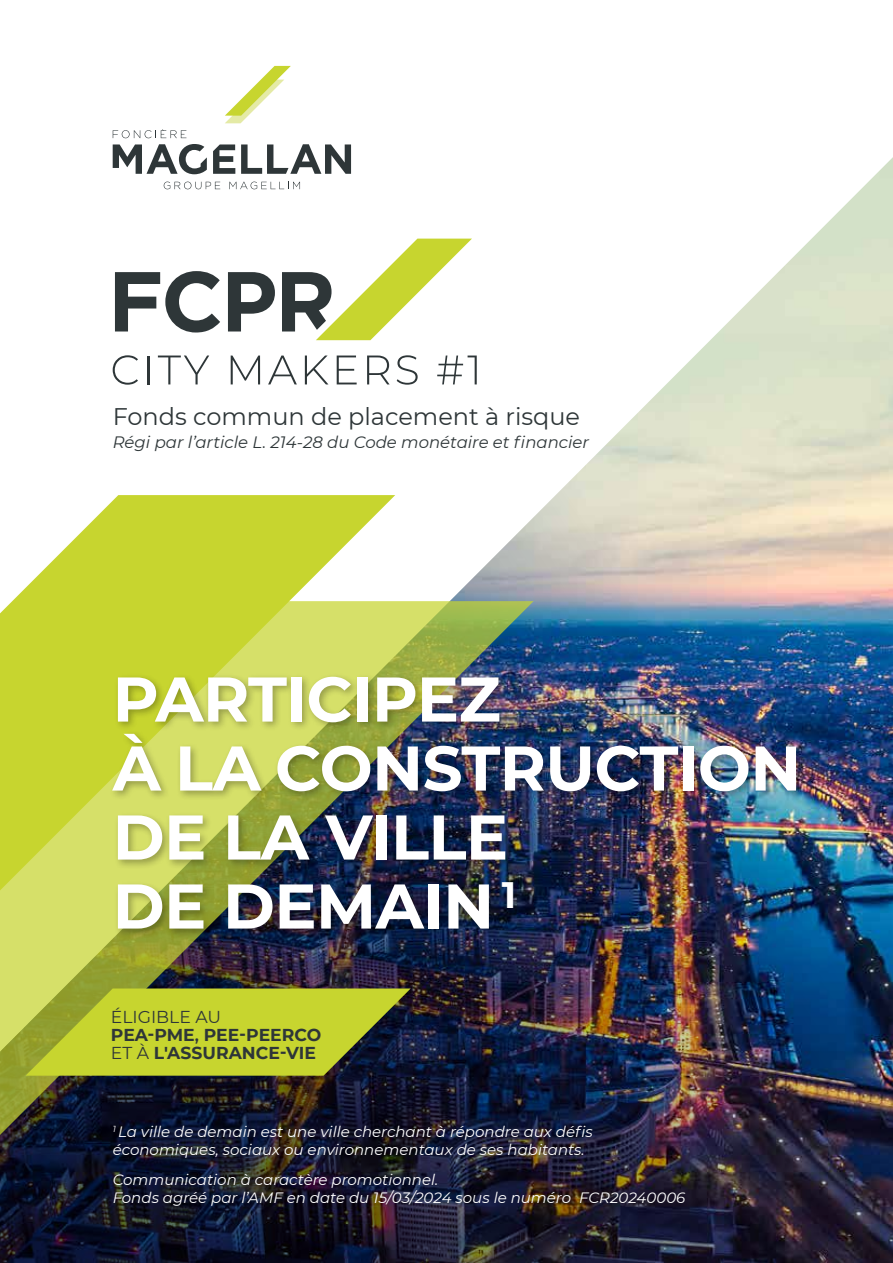
<style>
.page{position:relative;width:893px;height:1263px;background:#fff}
.page>*{position:absolute;margin:0;border:0;box-sizing:border-box;transform-origin:0 0}
.t1{font:700 63px/69px "Montserrat";letter-spacing:-.01em;color:#fff}
.t2{font:24px "Montserrat";color:#2e3638}
.t3{font:700 17.25px/17.9px "Montserrat";color:#2e3638}
.t4{font:italic 16.5px "Montserrat";color:#2e3638}
.t5{font:italic 15px/18px "Montserrat";color:#fff}
.s1{font-weight:400}
.s2{font-weight:600}
</style>
<div class="page">
<img style="left:112px;top:136px;width:781px;height:1127px">
<img style="left:0;top:601px;width:534px;height:662px">
<svg style="left:0;top:495px;width:395px;height:395px;background:#d1dc54"></svg>
<div style="left:109px;top:673px;width:697px;height:266px;background:#000;opacity:.3"></div>
<svg style="left:26px;top:988px;width:385px;height:88px;background:#adb930"></svg>
<svg style="left:113px;top:129px;width:73px;height:9px"></svg>
<svg style="left:213px;top:144px;width:22px;height:30px"></svg>
<svg style="left:113px;top:144px;width:94px;height:30px"></svg>
<svg style="left:241px;top:144px;width:110px;height:30px"></svg>
<svg style="left:164px;top:182px;width:56px;height:7px"></svg>
<svg style="left:229px;top:182px;width:71px;height:7px"></svg>
<svg style="left:225px;top:66px;width:66px;height:57px"></svg>
<svg style="left:115px;top:271px;width:105px;height:61px"></svg>
<svg style="left:228px;top:272px;width:47px;height:59px"></svg>
<svg style="left:113px;top:355px;width:25px;height:30px"></svg>
<hr style="left:148px;top:355px;width:2px;height:29px;background:#2e3638">
<svg style="left:158px;top:355px;width:51px;height:29px"></svg>
<svg style="left:231px;top:355px;width:29px;height:29px"></svg>
<svg style="left:268px;top:355px;width:29px;height:29px"></svg>
<svg style="left:305px;top:355px;width:23px;height:29px"></svg>
<svg style="left:337px;top:355px;width:20px;height:29px"></svg>
<svg style="left:367px;top:355px;width:23px;height:29px"></svg>
<svg style="left:397px;top:355px;width:21px;height:30px"></svg>
<svg style="left:437px;top:355px;width:40px;height:29px"></svg>
<svg style="left:282px;top:239px;width:190px;height:101px"></svg>
<h2 class="t2" style="left:113px;top:400px;width:469px">Fonds commun de placement à risque</h2>
<p class="t4" style="left:113px;top:431px;width:478px">Régi par l’article L. 214-28 du Code monétaire et financier</p>
<h1 class="t1" style="left:113px;top:661px;width:690px">PARTICIPEZ<br>À LA CONSTRUCTION<br>DE LA VILLE<br>DE DEMAIN <sup>1</sup></h1>
<p class="t3" style="left:111px;top:1007px;width:212px"><span class="s1">ÉLIGIBLE AU<br></span>PEA-PME<span class="s2">,</span> PEE-PEERCO<br><span class="s1">ET À</span> L'ASSURANCE-VIE</p>
<p class="t5" style="left:113px;top:1122px;width:482px"><sup>1</sup> La ville de demain est une ville cherchant à répondre aux défis économiques, sociaux ou environnementaux de ses habitants.</p>
<p class="t5" style="left:113px;top:1170px;width:574px">Communication à caractère promotionnel.<br>Fonds agréé par l’AMF en date du 15/03/2024 sous le numéro FCR20240006</p>
</div>
